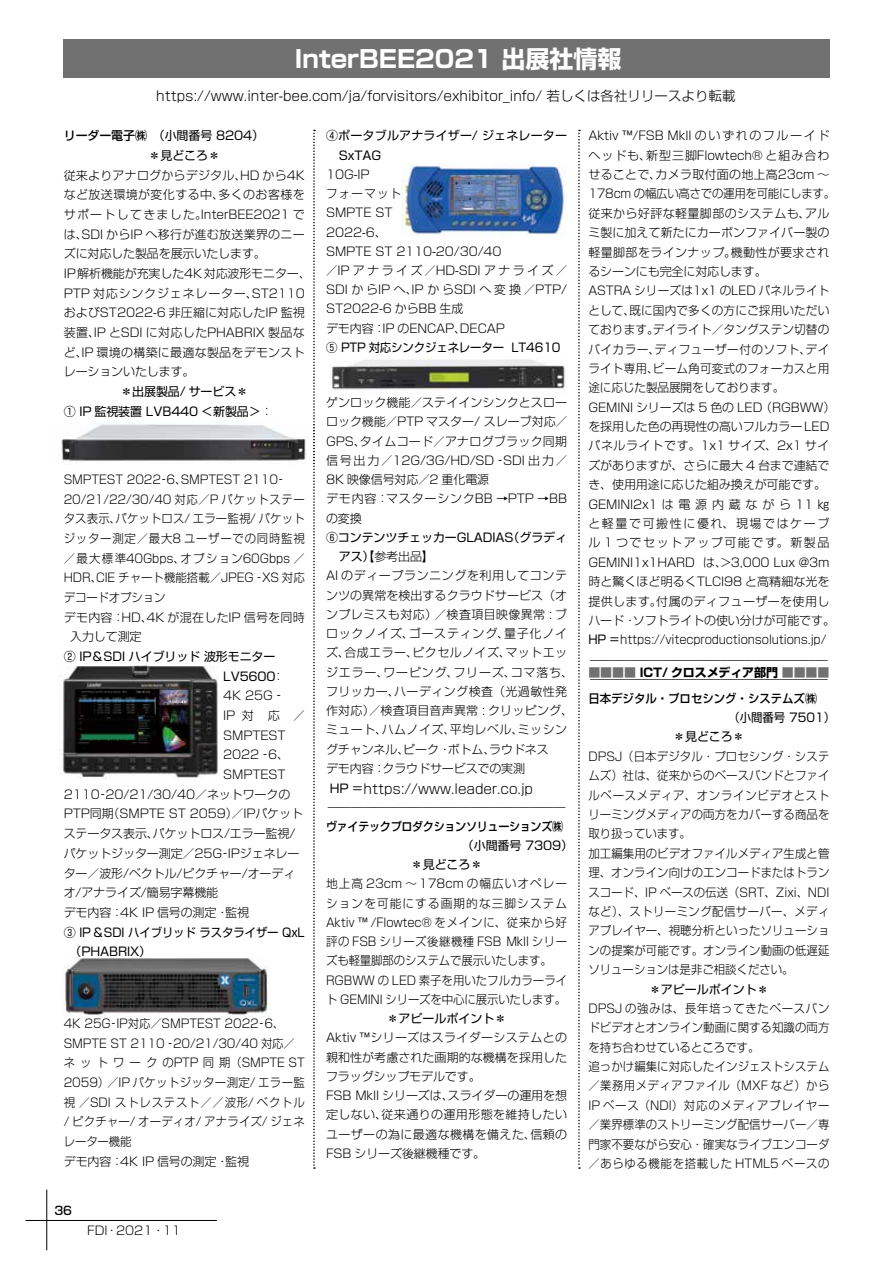
<style>
.page{position:relative;width:893px;height:1263px;background:#fff}
.page>*{position:absolute;margin:0;border:0;box-sizing:border-box;transform-origin:0 0}
.t1{font:700 24px "Shin Go Pro";color:#fff}
.t2{font:300 13.5px "Shin Go Pro";color:#000}
.t3{font:300 12px/19.4px "Shin Go Pro";letter-spacing:.005em;color:#000}
.t4{font:300 12px/19.4px "Shin Go Pro";letter-spacing:.005em;color:#000;scale:.95 1}
.t5{font:12px/19.6px "Shin Go Pro";letter-spacing:-.01em;color:#000}
.t6{font:300 12px "Shin Go Pro";letter-spacing:.035em;color:#000}
.t7{font:12px/19.4px "Shin Go Pro";letter-spacing:-.01em;color:#000;scale:.95 1}
.t8{font:300 12px "Shin Go Pro";letter-spacing:.055em;color:#000;scale:.95 1}
.t9{font:12px/19.2px "Shin Go Pro";letter-spacing:.015em;color:#000}
.t10{font:300 12px "Shin Go Pro";letter-spacing:.025em;color:#000}
.t11{font:500 12px "Shin Go Pro";letter-spacing:-.025em;color:#000;scale:.92 1}
.t12{font:300 12px "Shin Go Pro";letter-spacing:.07em;color:#000}
.t13{font:700 12px "Shin Go Pro";letter-spacing:-.01em;color:#000}
.t14{font:300 12px "Shin Go Pro";letter-spacing:.065em;color:#000;scale:.95 1}
.t15{font:300 12px "Shin Go Pro";letter-spacing:.05em;color:#000}
.t16{font:300 12px "Shin Go Pro";letter-spacing:.03em;color:#000}
.t17{font:300 12px "Shin Go Pro";letter-spacing:.065em;color:#000}
.t18{font:500 12px "Shin Go Pro";color:#000;scale:.95 1}
.t19{font:500 11.7px "Shin Go Pro";color:#000}
.s1{font-weight:500}
.s2{font-weight:300}
.s3{font-weight:400}
.s4{color:#727171}
.s5{font-weight:400;font-size:12px}
</style>
<div class="page">
<hr style="left:26px;top:1220px;width:191px;height:1px;background:#000">
<hr style="left:47px;top:1190px;width:1px;height:60px;background:#000">
<div style="left:63px;top:39px;width:766px;height:39px;background:#727171"></div>
<svg style="left:313px;top:130px;width:2px;height:1039px"></svg>
<svg style="left:578px;top:130px;width:2px;height:1039px"></svg>
<img style="left:58px;top:665px;width:161px;height:115px">
<img style="left:64px;top:958px;width:205px;height:59px">
<img style="left:401px;top:163px;width:165px;height:73px">
<img style="left:331px;top:358px;width:236px;height:32px">
<img style="left:61px;top:423px;width:254px;height:42px">
<img style="left:313px;top:424px;width:2px;height:40px">
<h1 class="t1" style="left:271px;top:39px;width:352px">　InterBEE2021 出展社情報</h1>
<p class="t2" style="left:156px;top:85px;width:581px">https://www.inter-bee.com/ja/forvisitors/exhibitor_info/ 若しくは各社リリースより転載</p>
<p class="t5" style="left:149px;top:124px;width:117px;text-indent:-85px"><span class="s1">リーダー電子㈱　</span>（小間番号 8204）＊見どころ＊</p>
<p class="t3" style="left:64px;top:164px;width:249px">従来よりアナログからデジタル、HD から4Kなど放送環境が変化する中、多くのお客様をサポートしてきました。InterBEE2021 では、SDI からIP へ移行が進む放送業界のニーズに対応した製品を展示いたします。<br>IP解析機能が充実した4K対応波形モニター、<br>PTP 対応シンクジェネレーター、ST2110およびST2022-6 非圧縮に対応したIP 監視装置、IP とSDI に対応したPHABRIX 製品など、IP 環境の構築に最適な製品をデモンストレーションいたします。</p>
<p class="t5" style="left:64px;top:380px;width:210px;text-indent:57px">＊出展製品/ サービス＊<br>① IP 監視装置 LVB440 ＜新製品＞<span class="s2">：</span></p>
<p class="t9" style="left:339px;top:125px;width:230px;text-indent:-13px">④ポータブルアナライザー/ ジェネレーター<br>SxTAG</p>
<p class="t3" style="left:326px;top:163px;width:243px">10G-IP<br>フォーマット<br>SMPTE ST<br>2022-6、<br>SMPTE ST 2110-20/30/40<br>／IPアナライズ／HD-SDIアナライズ／<br>SDI からIP へ、IP からSDI へ変換／PTP/<br>ST2022-6 からBB 生成<br>デモ内容：IP のENCAP、DECAP</p>
<p class="t7" style="left:326px;top:336px;width:248px">⑤ PTP 対応シンクジェネレーター LT4610</p>
<p class="t3" style="left:588px;top:125px;width:249px">Aktiv ™/FSB MkII のいずれのフルーイドヘッドも、新型三脚Flowtech® と組み合わせることで、カメラ取付面の地上高23cm 〜<br>178cm の幅広い高さでの運用を可能にします。従来から好評な軽量脚部のシステムも、アルミ製に加えて新たにカーボンファイバー製の軽量脚部をラインナップ。機動性が要求されるシーンにも完全に対応します。<br>ASTRA シリーズは1x1 のLED パネルライトとして、既に国内で多くの方にご採用いただいております。デイライト／タングステン切替のバイカラー、ディフューザー付のソフト、デイライト専用、ビーム角可変式のフォーカスと用途に応じた製品展開をしております。<br>GEMINI シリーズは 5 色の LED（RGBWW）を採用した色の再現性の高いフルカラー LEDパネルライトです。1x1 サイズ、2x1 サイズがありますが、さらに最大 4 台まで連結でき、使用用途に応じた組み換えが可能です。<br>GEMINI2x1は電源内蔵ながら11㎏と軽量で可搬性に優れ、現場ではケーブル 1 つでセットアップ可能です。新製品<br>GEMINI1x1HARD は、&gt;3,000 Lux @3m時と驚くほど明るくTLCI98 と高精細な光を提供します。付属のディフューザーを使用しハード・ソフトライトの使い分けが可能です。<br><span class="s3">HP ＝</span>https://vitecproductionsolutions.jp/ ————————————————————</p>
<p class="t13" style="left:588px;top:662px;width:243px"><span class="s4">■■■■</span> ICT/ クロスメディア部門 <span class="s4">■■■■</span></p>
<p class="t3" style="left:590px;top:668px;width:239px">————————————————————</p>
<p class="t18" style="left:588px;top:688px;width:242px">日本デジタル・プロセシング・システムズ㈱</p>
<p class="t7" style="left:673px;top:706px;width:172px;text-indent:55px">（小間番号 7501）＊見どころ＊</p>
<p class="t4" style="left:588px;top:745px;width:255px">DPSJ（日本デジタル・プロセシング・システムズ）社は、従来からのベースバンドとファイルベースメディア、オンラインビデオとストリーミングメディアの両方をカバーする商品を取り扱っています。<br>加工編集用のビデオファイルメディア生成と管理、オンライン向けのエンコードまたはトランスコード、IP ベースの伝送（SRT、Zixi、NDIなど）、ストリーミング配信サーバー、メディアプレイヤー、視聴分析といったソリューションの提案が可能です。オンライン動画の低遅延ソリューションは是非ご相談ください。</p>
<p class="t5" style="left:649px;top:978px;width:121px">＊アピールポイント＊</p>
<p class="t4" style="left:588px;top:997px;width:255px">DPSJ の強みは、長年培ってきたベースバンドビデオとオンライン動画に関する知識の両方を持ち合わせているところです。<br>追っかけ編集に対応したインジェストシステム／業務用メディアファイル（MXF など）から<br>IP ベース（NDI）対応のメディアプレイヤー／業界標準のストリーミング配信サーバー／専門家不要ながら安心・確実なライブエンコーダ／あらゆる機能を搭載した HTML5 ベースの</p>
<p class="t3" style="left:326px;top:392px;width:243px">ゲンロック機能／ステイインシンクとスローロック機能／PTP マスター/ スレーブ対応／<br>GPS、タイムコード／アナログブラック同期信号出力／12G/3G/HD/SD‐SDI 出力／<br>8K 映像信号対応／2 重化電源<br>デモ内容：マスターシンクBB →PTP →BBの変換</p>
<p class="t5" style="left:326px;top:526px;width:243px">⑥コンテンツチェッカーGLADIAS（グラディ</p>
<p class="t3" style="left:339px;top:545px;width:97px"><span class="s3">アス）</span>【参考出品】</p>
<p class="t15" style="left:326px;top:566px;width:242px">AI のディープランニングを利用してコンテ</p>
<p class="t3" style="left:326px;top:584px;width:242px">ンツの異常を検出するクラウドサービス（オ</p>
<p class="t16" style="left:326px;top:604px;width:243px">ンプレミスも対応）／検査項目映像異常 : ブ</p>
<p class="t17" style="left:326px;top:624px;width:243px">ロックノイズ、ゴースティング、量子化ノイ</p>
<p class="t6" style="left:326px;top:643px;width:242px">ズ、合成エラー、ピクセルノイズ、マットエッ</p>
<p class="t12" style="left:326px;top:662px;width:248px">ジエラー、ワーピング、フリーズ、コマ落ち、</p>
<p class="t6" style="left:326px;top:681px;width:243px">フリッカー、ハーディング検査（光過敏性発</p>
<p class="t3" style="left:326px;top:699px;width:248px">作対応）／検査項目音声異常 : クリッピング、</p>
<p class="t6" style="left:326px;top:720px;width:242px">ミュート、ハムノイズ、平均レベル、ミッシン</p>
<p class="t3" style="left:326px;top:738px;width:224px">グチャンネル、ピーク・ボトム、ラウドネス</p>
<p class="t3" style="left:326px;top:757px;width:201px">デモ内容：クラウドサービスでの実測</p>
<p class="t2" style="left:330px;top:777px;width:205px"><span class="s5">HP ＝</span>https://www.leader.co.jp</p>
<p class="t3" style="left:328px;top:796px;width:239px">————————————————————</p>
<p class="t11" style="left:326px;top:816px;width:259px">ヴァイテックプロダクションソリューションズ㈱</p>
<p class="t5" style="left:411px;top:834px;width:164px;line-height:19.2px;text-indent:51px">（小間番号 7309）＊見どころ＊</p>
<p class="t3" style="left:326px;top:873px;width:243px">地上高 23cm 〜178cm の幅広いオペレーションを可能にする画期的な三脚システム<br>Aktiv ™ /Flowtec® をメインに、従来から好評の FSB シリーズ後継機種 FSB MkII シリーズも軽量脚部のシステムで展示いたします。<br>RGBWW の LED 素子を用いたフルカラーライト GEMINI シリーズを中心に展示いたします。</p>
<p class="t5" style="left:387px;top:1007px;width:121px">＊アピールポイント＊</p>
<p class="t3" style="left:326px;top:1027px;width:243px">Aktiv ™シリーズはスライダーシステムとの親和性が考慮された画期的な機構を採用したフラッグシップモデルです。<br>FSB MkII シリーズは、スライダーの運用を想定しない、従来通りの運用形態を維持したいユーザーの為に最適な機構を備えた、信頼の<br>FSB シリーズ後継機種です。</p>
<p class="t4" style="left:64px;top:468px;width:236px">SMPTEST 2022‐6、SMPTEST 2110‐</p>
<p class="t8" style="left:64px;top:489px;width:255px">20/21/22/30/40 対応／P パケットステー</p>
<p class="t4" style="left:64px;top:508px;width:255px">タス表示、パケットロス/ エラー監視/ パケット</p>
<p class="t14" style="left:64px;top:528px;width:255px">ジッター測定／最大8 ユーザーでの同時監視</p>
<p class="t4" style="left:64px;top:547px;width:255px">／最大標準40Gbps、オプション60Gbps ／</p>
<p class="t4" style="left:64px;top:567px;width:255px">HDR、CIE チャート機能搭載／JPEG‐XS 対応</p>
<p class="t4" style="left:64px;top:586px;width:109px">デコードオプション</p>
<p class="t10" style="left:64px;top:607px;width:243px">デモ内容：HD、4K が混在したIP 信号を同時</p>
<p class="t3" style="left:70px;top:626px;width:73px">入力して測定</p>
<p class="t5" style="left:64px;top:645px;width:213px">② IP＆SDI ハイブリッド 波形モニター</p>
<p class="t5" style="left:223px;top:665px;width:63px">LV5600<span class="s2">：</span></p>
<p class="t3" style="left:223px;top:685px;width:63px">4K 25G‐</p>
<p class="t3" style="left:223px;top:704px;width:83px">IP対 応 ／</p>
<p class="t3" style="left:223px;top:724px;width:64px">SMPTEST</p>
<p class="t3" style="left:223px;top:744px;width:67px">2022‐6、</p>
<p class="t3" style="left:223px;top:763px;width:64px">SMPTEST</p>
<p class="t3" style="left:64px;top:783px;width:228px">2110‐20/21/30/40／ネットワークの</p>
<p class="t3" style="left:64px;top:803px;width:241px">PTP同期（SMPTE ST 2059）／IPパケット</p>
<p class="t3" style="left:64px;top:822px;width:233px">ステータス表示、パケットロス/エラー監視/</p>
<p class="t3" style="left:64px;top:842px;width:237px">パケットジッター測定／25G‐IPジェネレー</p>
<p class="t3" style="left:64px;top:862px;width:233px">ター／波形/ベクトル/ピクチャー/オーディ</p>
<p class="t3" style="left:64px;top:881px;width:156px">オ/アナライズ/簡易字幕機能</p>
<p class="t3" style="left:64px;top:901px;width:187px">デモ内容：4K IP 信号の測定・監視</p>
<p class="t5" style="left:64px;top:921px;width:243px">③ IP ＆SDI ハイブリッド ラスタライザー QxL　（PHABRIX）</p>
<p class="t4" style="left:64px;top:1012px;width:255px">4K 25G‐IP対応／SMPTEST 2022‐6、<br>SMPTE ST 2110‐20/21/30/40 対応／ネットワークのPTP 同期（SMPTE ST<br>2059）／IP パケットジッター測定/ エラー監視 ／SDI ストレステスト／／波形/ ベクトル/ ピクチャー/ オーディオ/ アナライズ/ ジェネレーター機能<br>デモ内容：4K IP 信号の測定・監視</p>
<p class="t19" style="left:54px;top:1200px;width:19px">36</p>
<p class="t3" style="left:87px;top:1219px;width:95px">FDI・2021・11</p>
</div>
